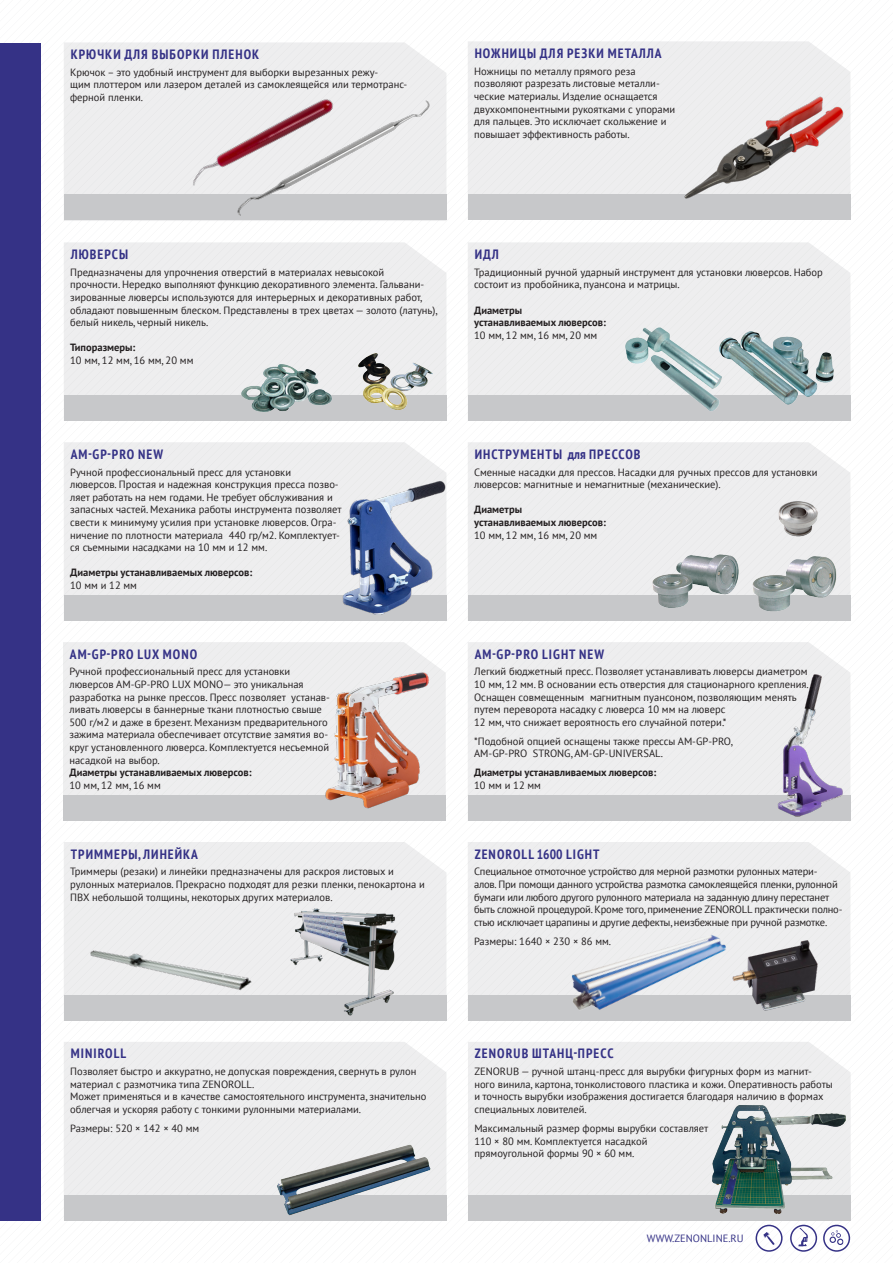
<style>
.page{position:relative;width:893px;height:1263px;background:#fff}
.page>*{position:absolute;margin:0;border:0;box-sizing:border-box;transform-origin:0 0}
.t1{font:700 condensed 13.5px "PT Sans";letter-spacing:.08em;color:#353286}
.t2{font:10.5px/12.6px "PT Sans";color:#231f20}
.t3{font:10.5px/12.6px "PT Sans";letter-spacing:-.02em;color:#231f20}
.t4{font:700 10.5px/12.6px "PT Sans";color:#231f20}
.t5{font:10.5px "PT Sans";color:#353286}
</style>
<div class="page">
<div style="left:0;top:43px;width:41px;height:1177px;background:#353286"></div>
<svg style="left:763px;top:1232px;width:12px;height:13px"></svg>
<div style="left:756px;top:1225px;width:27px;height:27px;border:2px solid #353286;border-radius:50%"></div>
<svg style="left:798px;top:1228px;width:10px;height:18px"></svg>
<div style="left:790px;top:1225px;width:27px;height:27px;border:2px solid #353286;border-radius:50%"></div>
<svg style="left:829px;top:327px;width:22px;height:925px"></svg>
<div style="left:823px;top:1225px;width:27px;height:27px;border:2px solid #353286;border-radius:50%"></div>
<div style="left:64px;top:842px;width:382px;height:153px;background:#eeeeef"></div>
<div style="left:468px;top:842px;width:382px;height:153px;background:#eeeeef"></div>
<div style="left:64px;top:1042px;width:382px;height:153px;background:#eeeeef"></div>
<div style="left:64px;top:995px;width:382px;height:25px;background:#c7c8ca"></div>
<div style="left:468px;top:995px;width:382px;height:25px;background:#c7c8ca"></div>
<div style="left:64px;top:1195px;width:382px;height:25px;background:#c7c8ca"></div>
<img style="left:281px;top:902px;width:123px;height:114px">
<img style="left:91px;top:917px;width:167px;height:78px">
<img style="left:547px;top:898px;width:190px;height:112px">
<img style="left:727px;top:929px;width:107px;height:82px">
<img style="left:273px;top:1138px;width:161px;height:78px">
<div style="left:468px;top:1042px;width:383px;height:153px;background:#eeeeef"></div>
<div style="left:468px;top:1195px;width:383px;height:25px;background:#c7c8ca"></div>
<img style="left:712px;top:1105px;width:133px;height:108px">
<div style="left:468px;top:41px;width:382px;height:153px;background:#eeeeef"></div>
<div style="left:64px;top:42px;width:382px;height:179px;background:#eeeeef"></div>
<div style="left:468px;top:194px;width:382px;height:26px;background:#c7c8ca"></div>
<div style="left:64px;top:194px;width:382px;height:26px;background:#c7c8ca"></div>
<img style="left:659px;top:81px;width:192px;height:130px">
<img style="left:204px;top:85px;width:243px;height:136px">
<img style="left:150px;top:68px;width:210px;height:142px">
<div style="left:64px;top:242px;width:382px;height:153px;background:#eeeeef"></div>
<div style="left:64px;top:395px;width:382px;height:26px;background:#c7c8ca"></div>
<img style="left:241px;top:348px;width:107px;height:64px">
<img style="left:358px;top:353px;width:74px;height:56px">
<div style="left:468px;top:242px;width:382px;height:153px;background:#eeeeef"></div>
<div style="left:468px;top:395px;width:382px;height:26px;background:#c7c8ca"></div>
<img style="left:617px;top:325px;width:98px;height:86px">
<img style="left:715px;top:325px;width:123px;height:84px">
<div style="left:468px;top:442px;width:382px;height:153px;background:#eeeeef"></div>
<div style="left:468px;top:642px;width:382px;height:153px;background:#eeeeef"></div>
<div style="left:64px;top:442px;width:374px;height:153px;background:#eeeeef"></div>
<div style="left:63px;top:642px;width:383px;height:153px;background:#eeeeef"></div>
<div style="left:468px;top:595px;width:382px;height:26px;background:#c7c8ca"></div>
<div style="left:468px;top:795px;width:382px;height:26px;background:#c7c8ca"></div>
<div style="left:64px;top:595px;width:382px;height:26px;background:#c7c8ca"></div>
<div style="left:63px;top:795px;width:383px;height:26px;background:#c7c8ca"></div>
<img style="left:342px;top:467px;width:105px;height:147px">
<img style="left:749px;top:554px;width:89px;height:57px">
<img style="left:639px;top:547px;width:105px;height:61px">
<img style="left:774px;top:494px;width:48px;height:48px">
<img style="left:753px;top:657px;width:94px;height:170px">
<img style="left:318px;top:668px;width:121px;height:141px">
<p class="t1" style="left:71px;top:45px;width:190px">КРЮЧКИ ДЛЯ ВЫБОРКИ ПЛЕНОК</p>
<p class="t2" style="left:70px;top:66px;width:339px">Крючок – это удобный инструмент для выборки вырезанных режу-<br>щим плоттером или лазером деталей из самоклеящейся или термотранс&shy;ферной пленки.</p>
<p class="t1" style="left:475px;top:44px;width:189px">НОЖНИЦЫ ДЛЯ РЕЗКИ МЕТАЛЛА</p>
<p class="t2" style="left:474px;top:64px;width:203px">Ножницы по металлу прямого реза позволяют разрезать листовые металли&shy;ческие материалы. Изделие оснащается двухкомпонентными рукоятками с упорами для пальцев. Это исключает скольжение и повышает эффективность работы.</p>
<p class="t1" style="left:71px;top:245px;width:59px">ЛЮВЕРСЫ</p>
<p class="t2" style="left:70px;top:265px;width:369px">Предназначены для упрочнения отверстий в материалах невысокой<br>прочности. Нередко выполняют функцию декоративного элемента. Гальвани&shy;зированные люверсы используются для интерьерных и декоративных работ, обладают повышенным блеском. Представлены в трех цветах — золото (латунь), белый никель, черный никель.</p>
<p class="t4" style="left:70px;top:341px;width:67px">Типоразмеры:</p>
<p class="t2" style="left:70px;top:354px;width:125px">10 мм, 12 мм, 16 мм, 20 мм</p>
<p class="t1" style="left:71px;top:445px;width:94px">AM-GP-PRO NEW</p>
<p class="t2" style="left:70px;top:465px;width:273px">Ручной профессиональный пресс для установки<br>люверсов. Простая и надежная конструкция пресса позво&shy;ляет работать на нем годами. Не требует обслуживания и запасных частей. Механика работы инструмента позволяет свести к минимуму усилия при установке люверсов. Огра&shy;ничение по плотности материала 440 гр/м2. Комплектует&shy;ся съемными насадками на 10 мм и 12 мм.</p>
<p class="t4" style="left:70px;top:566px;width:184px">Диаметры устанавливаемых люверсов:</p>
<p class="t2" style="left:70px;top:579px;width:68px">10 мм и 12 мм</p>
<p class="t1" style="left:70px;top:645px;width:129px">AM-GP-PRO LUX MONO</p>
<p class="t2" style="left:69px;top:665px;width:262px">Ручной профессиональный пресс для установки люверсов AM-GP-PRO LUX MONO— это уникальная разработка на рынке прессов. Пресс позволяет устанав&shy;ливать люверсы в баннерные ткани плотностью свыше 500 г/м2 и даже в брезент. Механизм предварительного зажима материала обеспечивает отсутствие замятия во&shy;круг установленного люверса. Комплектуется несъемной насадкой на выбор.</p>
<p class="t4" style="left:69px;top:766px;width:184px">Диаметры устанавливаемых люверсов:</p>
<p class="t2" style="left:69px;top:779px;width:93px">10 мм, 12 мм, 16 мм</p>
<p class="t1" style="left:71px;top:845px;width:129px">ТРИММЕРЫ, ЛИНЕЙКА</p>
<p class="t2" style="left:70px;top:865px;width:356px">Триммеры (резаки) и линейки предназначены для раскроя листовых и рулонных материалов. Прекрасно подходят для резки пленки, пенокартона и<br>ПВХ небольшой толщины, некоторых других материалов.</p>
<p class="t1" style="left:475px;top:245px;width:26px">ИДЛ</p>
<p class="t2" style="left:474px;top:265px;width:350px">Традиционный ручной ударный инструмент для установки люверсов. Набор состоит из пробойника, пуансона и матрицы.</p>
<p class="t4" style="left:474px;top:303px;width:133px">Диаметры устанавливаемых люверсов:</p>
<p class="t2" style="left:474px;top:328px;width:125px">10 мм, 12 мм, 16 мм, 20 мм</p>
<p class="t1" style="left:475px;top:445px;width:167px">ИНСТРУМЕНТЫ для ПРЕССОВ</p>
<p class="t2" style="left:474px;top:465px;width:345px">Cменные насадки для прессов. Насадки для ручных прессов для установки люверсов: магнитные и немагнитные (механические).</p>
<p class="t4" style="left:474px;top:503px;width:133px">Диаметры устанавливаемых люверсов:</p>
<p class="t2" style="left:474px;top:528px;width:125px">10 мм, 12 мм, 16 мм, 20 мм</p>
<p class="t1" style="left:475px;top:645px;width:131px">AM-GP-PRO LIGHT NEW</p>
<p class="t2" style="left:474px;top:665px;width:336px">Легкий бюджетный пресс. Позволяет устанавливать люверсы диаметром 10 мм, 12 мм. В основании есть отверстия для стационарного крепления.<br>Оснащен совмещенным магнитным пуансоном, позволяющим менять путем переворота насадку с люверса 10 мм на люверс<br>12 мм, что снижает вероятность его случайной потери.*</p>
<p class="t2" style="left:474px;top:735px;width:260px">*Подобной опцией оснащены также прессы AM-GP-PRO,<br>AM-GP-PRO STRONG, AM-GP-UNIVERSAL.</p>
<p class="t4" style="left:474px;top:766px;width:184px">Диаметры устанавливаемых люверсов:</p>
<p class="t2" style="left:474px;top:779px;width:68px">10 мм и 12 мм</p>
<p class="t1" style="left:475px;top:845px;width:126px">ZENOROLL 1600 LIGHT</p>
<p class="t3" style="left:474px;top:865px;width:370px">Специальное отмоточное устройство для мерной размотки рулонных матери&shy;алов. При помощи данного устройства размотка самоклеящейся пленки, рулонной бумаги или любого другого рулонного материала на заданную длину перестанет быть сложной процедурой. Кроме того, применение ZENOROLL практически полно&shy;стью исключает царапины и другие дефекты, неизбежные при ручной размотке.</p>
<p class="t2" style="left:474px;top:934px;width:139px">Размеры: 1640 × 230 × 86 мм.</p>
<p class="t1" style="left:71px;top:1045px;width:57px">MINIROLL</p>
<p class="t2" style="left:70px;top:1065px;width:358px">Позволяет быстро и аккуратно, не допуская повреждения, свернуть в рулон материал с размотчика типа ZENOROLL.<br>Может применяться и в качестве самостоятельного инструмента, значительно облегчая и ускоряя работу с тонкими рулонными материалами.</p>
<p class="t2" style="left:70px;top:1122px;width:131px">Размеры: 520 × 142 × 40 мм</p>
<p class="t1" style="left:475px;top:1045px;width:140px">ZENORUB ШТАНЦ-ПРЕСС</p>
<p class="t2" style="left:474px;top:1065px;width:360px">ZENORUB — ручной штанц-пресс для вырубки фигурных форм из магнит&shy;ного винила, картона, тонколистового пластика и кожи. Оперативность работы и точность вырубки изображения достигается благодаря наличию в формах специальных ловителей.</p>
<p class="t2" style="left:474px;top:1122px;width:236px">Максимальный размер формы вырубки составляет<br>110 × 80 мм. Комплектуется насадкой прямоугольной формы 90 × 60 мм.</p>
<p class="t5" style="left:647px;top:1231px;width:98px">WWW.ZENONLINE.RU</p>
</div>
